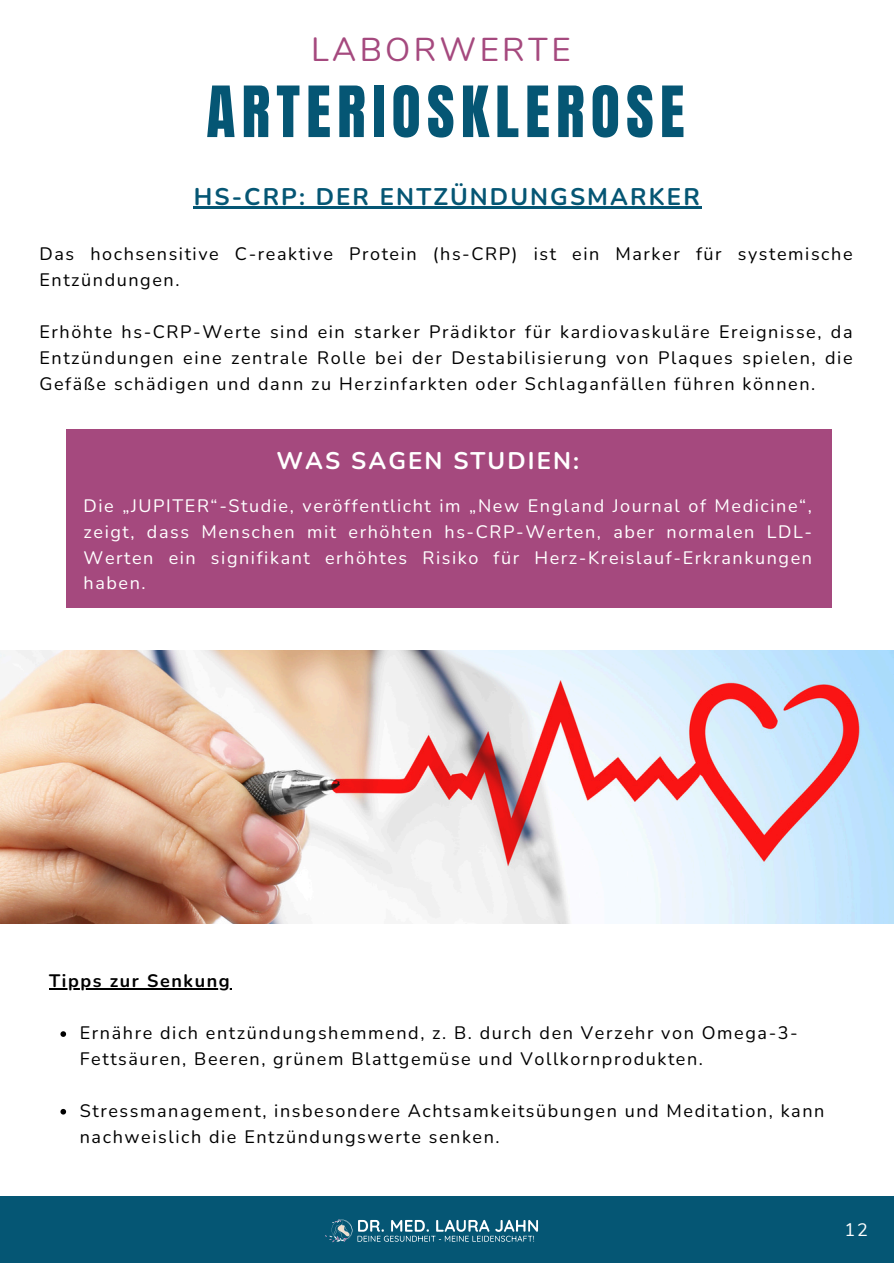
<style>
.page{position:relative;width:894px;height:1264px;background:#fff}
.page>*{position:absolute;margin:0;border:0;box-sizing:border-box;transform-origin:0 0}
.t1{font:60px "Anton";letter-spacing:.1em;color:#055674}
.t2{font:33px "Nunito";letter-spacing:.1em;color:#a5497e}
.t3{font:700 24px "Nunito";letter-spacing:.09em;color:#055674}
.t4{font:700 24px "Nunito";letter-spacing:.09em;color:#fff}
.t5{font:18px/25.8px "Nunito";letter-spacing:.09em;color:#000}
.t6{font:18px/25.8px "Nunito";letter-spacing:.09em;color:#fff;text-align:justify}
.t7{font:700 18px "Nunito";letter-spacing:.09em;color:#000}
</style>
<div class="page">
<div style="left:0;top:1196px;width:893px;height:67px;background:#055674"></div>
<svg style="left:325px;top:1219px;width:213px;height:23px"></svg>
<img style="left:0;top:651px;width:893px;height:272px">
<div style="left:66px;top:429px;width:765px;height:178px;background:#a5497e"></div>
<hr style="left:194px;top:207px;width:507px;height:2px;background:#055674">
<hr style="left:49px;top:988px;width:182px;height:1px;background:#000">
<svg style="left:60px;top:1031px;width:6px;height:5px"></svg>
<svg style="left:60px;top:1108px;width:6px;height:6px"></svg>
<p class="t2" style="left:311px;top:27px;width:261px">LABORWERTE</p>
<p class="t1" style="left:206px;top:69px;width:479px">ARTERIOSKLEROSE</p>
<h2 class="t3" style="left:194px;top:180px;width:507px">HS-CRP: DER ENTZÜNDUNGSMARKER</h2>
<p class="t5" style="left:39px;top:241px;width:814px">Das hochsensitive C-reaktive Protein (hs-CRP) ist ein Marker für systemische<br>Entzündungen.</p>
<p class="t5" style="left:39px;top:319px;width:814px;text-align:justify">Erhöhte hs-CRP-Werte sind ein starker Prädiktor für kardiovaskuläre Ereignisse, da Entzündungen eine zentrale Rolle bei der Destabilisierung von Plaques spielen, die Gefäße schädigen und dann zu Herzinfarkten oder Schlaganfällen führen können.</p>
<p class="t4" style="left:276px;top:444px;width:304px">WAS SAGEN STUDIEN:</p>
<h2 class="t6" style="left:84px;top:493px;width:729px">Die „JUPITER“-Studie, veröffentlicht im „New England Journal of Medicine“, zeigt, dass Menschen mit erhöhten hs-CRP-Werten, aber normalen LDL-Werten ein signifikant erhöhtes Risiko für Herz-Kreislauf-Erkrankungen haben.</h2>
<h3 class="t7" style="left:49px;top:969px;width:182px">Tipps zur Senkung</h3>
<p class="t5" style="left:80px;top:1020px;width:719px">Ernähre dich entzündungshemmend, z. B. durch den Verzehr von Omega-3-<br>Fettsäuren, Beeren, grünem Blattgemüse und Vollkornprodukten.</p>
<p class="t5" style="left:80px;top:1097px;width:746px">Stressmanagement, insbesondere Achtsamkeitsübungen und Meditation, kann nachweislich die Entzündungswerte senken.</p>
<p class="t6" style="left:844px;top:1216px;width:25px">12</p>
</div>
